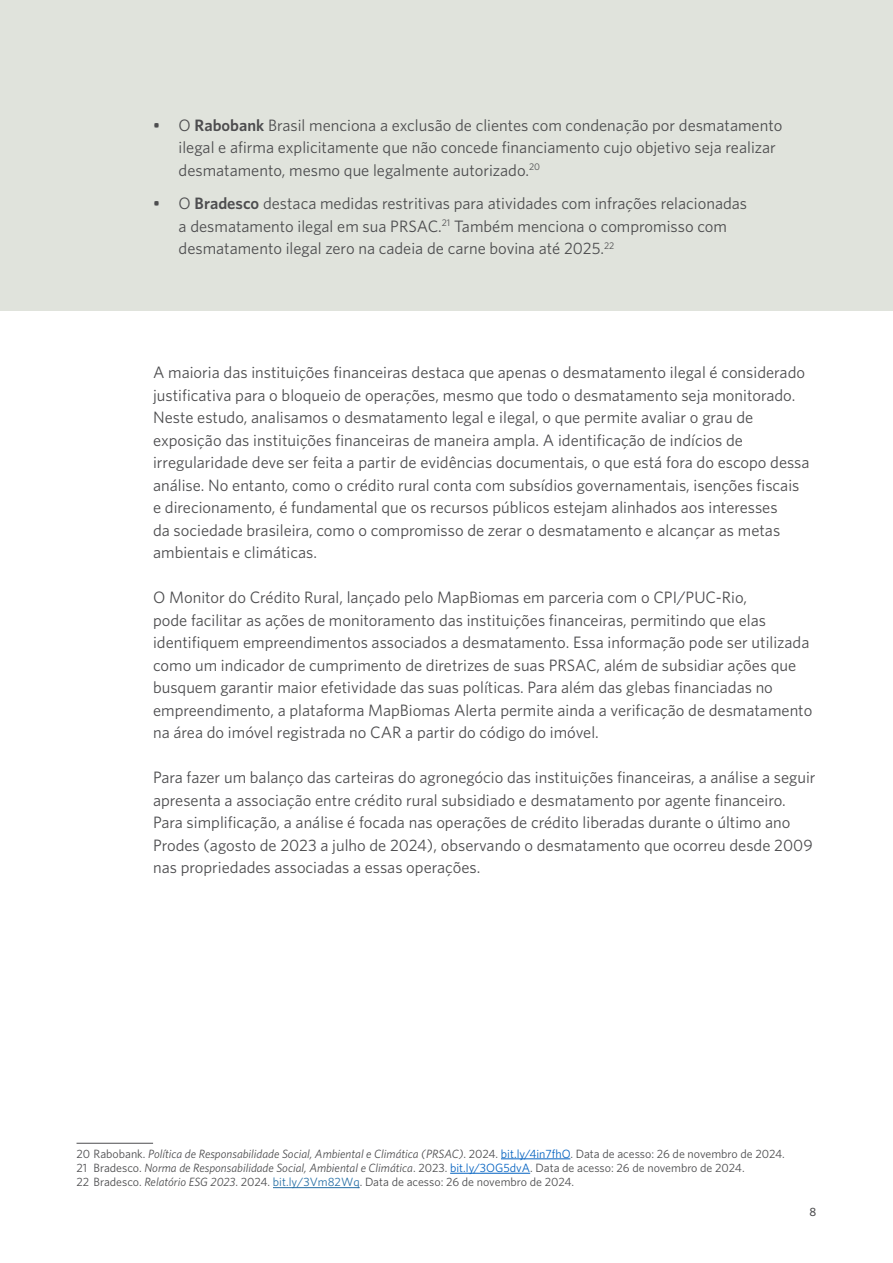
<style>
.page{position:relative;width:893px;height:1263px;background:#fff}
.page>*{position:absolute;margin:0;border:0;box-sizing:border-box;transform-origin:0 0}
.t1{font:16.5px/22.5px "Whitney";color:#4d4d4f}
.t2{font:12px/14.4px "Whitney";color:#4d4d4f}
.t3{font:500 12px "Whitney";color:#4d4d4f}
.s1{font-weight:500}
.s2{font-weight:600}
.s3{font-style:italic}
.s4{color:#0563c1}
.s5{color:#266fa5}
</style>
<div class="page">
<div style="left:0;top:0;width:893px;height:311px;background:#e0e3dc"></div>
<hr style="left:77px;top:1143px;width:76px;height:1px;background:#4d4d4f">
<hr style="left:501px;top:1158px;width:69px;height:1px;background:#0563c1">
<hr style="left:450px;top:1173px;width:80px;height:1px;background:#0563c1">
<hr style="left:273px;top:1187px;width:87px;height:1px;background:#266fa5">
<p class="t1" style="left:179px;top:113px;width:605px;text-indent:-26px"><span class="s1">•</span> O <span class="s2">Rabobank</span> Brasil menciona a exclusão de clientes com condenação por desmatamento ilegal e afirma explicitamente que não concede financiamento cujo objetivo seja realizar desmatamento, mesmo que legalmente autorizado.<sup>20</sup></p>
<p class="t1" style="left:179px;top:192px;width:570px;text-indent:-26px"><span class="s1">•</span> O <span class="s2">Bradesco</span> destaca medidas restritivas para atividades com infrações relacionadas a desmatamento ilegal em sua PRSAC.<sup>21</sup> Também menciona o compromisso com desmatamento ilegal zero na cadeia de carne bovina até 2025.<sup>22</sup></p>
<p class="t1" style="left:153px;top:361px;width:658px">A maioria das instituições financeiras destaca que apenas o desmatamento ilegal é considerado justificativa para o bloqueio de operações, mesmo que todo o desmatamento seja monitorado.<br>Neste estudo, analisamos o desmatamento legal e ilegal, o que permite avaliar o grau de exposição das instituições financeiras de maneira ampla. A identificação de indícios de irregularidade deve ser feita a partir de evidências documentais, o que está fora do escopo dessa análise. No entanto, como o crédito rural conta com subsídios governamentais, isenções fiscais e direcionamento, é fundamental que os recursos públicos estejam alinhados aos interesses<br>da sociedade brasileira, como o compromisso de zerar o desmatamento e alcançar as metas ambientais e climáticas.</p>
<p class="t1" style="left:153px;top:586px;width:661px">O Monitor do Crédito Rural, lançado pelo MapBiomas em parceria com o CPI/PUC-Rio,<br>pode facilitar as ações de monitoramento das instituições financeiras, permitindo que elas identifiquem empreendimentos associados a desmatamento. Essa informação pode ser utilizada como um indicador de cumprimento de diretrizes de suas PRSAC, além de subsidiar ações que busquem garantir maior efetividade das suas políticas. Para além das glebas financiadas no empreendimento, a plataforma MapBiomas Alerta permite ainda a verificação de desmatamento na área do imóvel registrada no CAR a partir do código do imóvel.</p>
<p class="t1" style="left:153px;top:766px;width:664px">Para fazer um balanço das carteiras do agronegócio das instituições financeiras, a análise a seguir apresenta a associação entre crédito rural subsidiado e desmatamento por agente financeiro.<br>Para simplificação, a análise é focada nas operações de crédito liberadas durante o último ano Prodes (agosto de 2023 a julho de 2024), observando o desmatamento que ocorreu desde 2009 nas propriedades associadas a essas operações.</p>
<p class="t2" style="left:77px;top:1146px;width:710px">20 Rabobank. <span class="s3">Política de Responsabilidade Social, Ambiental e Climática (PRSAC)</span>. 2024. <span class="s4">bit.ly/4in7fhO</span>. Data de acesso: 26 de novembro de 2024.<br>21 Bradesco. <span class="s3">Norma de Responsabilidade Social, Ambiental e Climática</span>. 2023. <span class="s4">bit.ly/3OG5dvA</span>. Data de acesso: 26 de novembro de 2024.<br>22 Bradesco. <span class="s3">Relatório ESG 2023</span>. 2024. <span class="s5">bit.ly/3Vm82Wq</span>. Data de acesso: 26 de novembro de 2024.</p>
<p class="t3" style="left:810px;top:1204px;width:8px">8</p>
</div>
